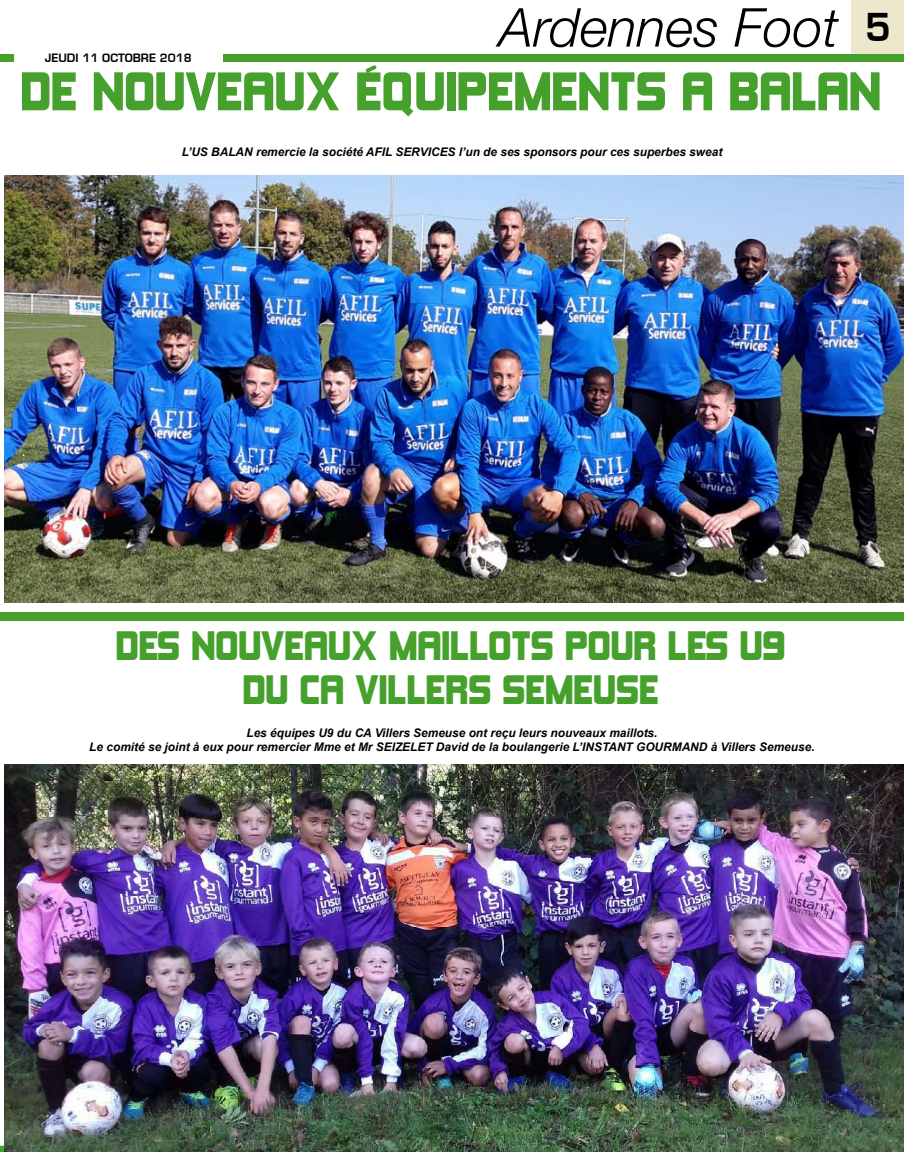
<style>
.page{position:relative;width:904px;height:1152px;background:#fff}
.page>*{position:absolute;margin:0;border:0;box-sizing:border-box;transform-origin:0 0}
.t1{font:italic 300 53.62px "Helvetica Neue";color:#000}
.t2{font:50px "TR Kimberley";color:#45a12b}
.t3{font:37.5px/44.6px "TR Kimberley";color:#45a12b}
.t4{font:600 37.5px "Eurostile LT";color:#000}
.t5{font:italic 700 11.88px/14.2px "Arial";color:#000;text-align:center}
.t6{font:600 11.25px "Eurostile LT";color:#000}
</style>
<div class="page">
<div style="left:851px;top:0;width:53px;height:54px;background:#ede7cb"></div>
<div style="left:0;top:54px;width:904px;height:8px;background:#45a12b"></div>
<div style="left:14px;top:53px;width:208px;height:17px;background:#fff"></div>
<img style="left:5px;top:175px;width:899px;height:428px">
<div style="left:0;top:612px;width:904px;height:8px;background:#45a12b"></div>
<img style="left:5px;top:764px;width:898px;height:388px">
<h1 class="t1" style="left:499px;top:-4px;width:340px">Ardennes Foot</h1>
<h3 class="t4" style="left:864px;top:4px;width:28px">5</h3>
<h2 class="t2" style="left:20px;top:56px;width:862px">DE NOUVEAUX ÉQUIPEMENTS A BALAN</h2>
<p class="t5" style="left:182px;top:145px;width:542px">L’US BALAN remercie la société AFIL SERVICES l’un de ses sponsors pour ces superbes sweat</p>
<p class="t6" style="left:45px;top:51px;width:148px">JEUDI 11 OCTOBRE 2018</p>
<h3 class="t3" style="left:243px;top:621px;width:544px;text-indent:-127px">DES NOUVEAUX MAILLOTS POUR LES U9<br>DU CA VILLERS</h3>
<h3 class="t3" style="left:502px;top:665px;width:23px">SEMEUSE</h3>
<p class="t5" style="left:89px;top:726px;width:726px">Les équipes U9 du CA Villers Semeuse ont reçu leurs nouveaux maillots.<br>Le comité se joint à eux pour remercier Mme et Mr SEIZELET David de la boulangerie L’INSTANT GOURMAND à Villers Semeuse.</p>
</div>
